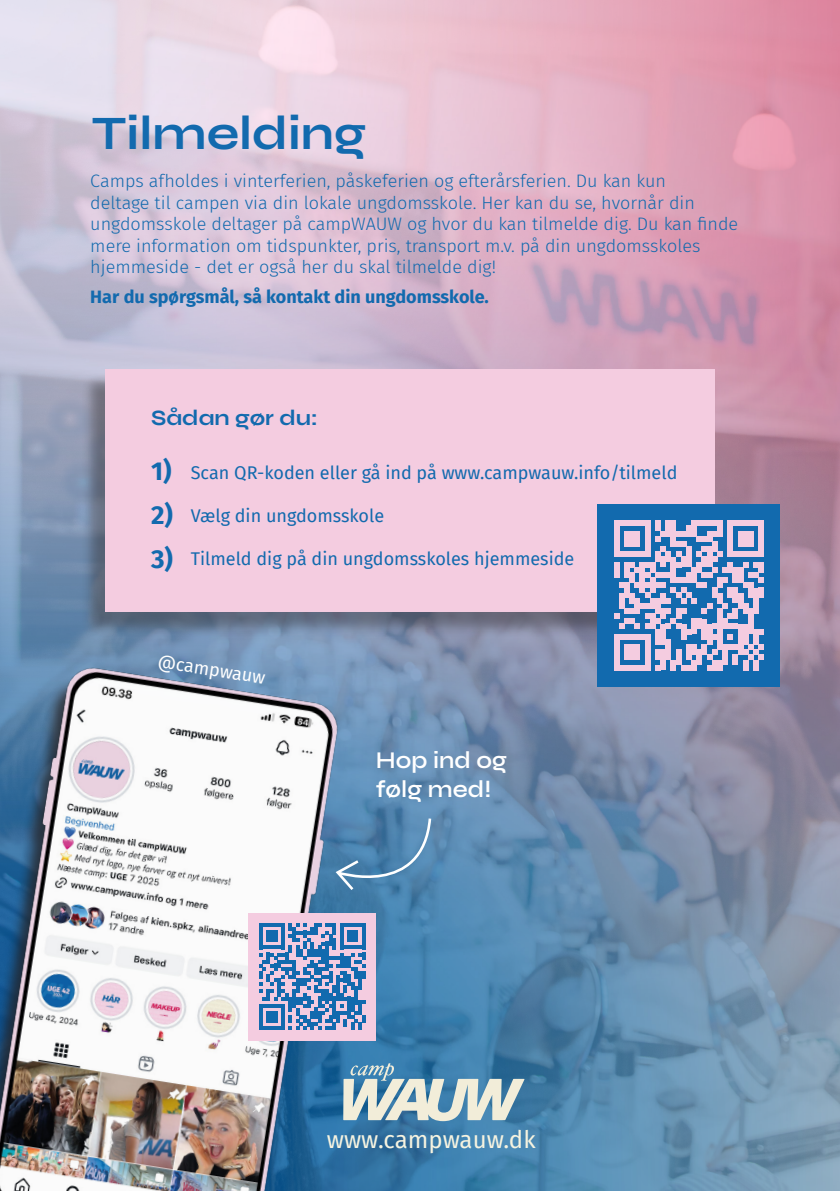
<style>
.page{position:relative;width:840px;height:1191px;background:#fff}
.page>*{position:absolute;margin:0;border:0;box-sizing:border-box;transform-origin:0 0}
.Dag_pt30{font:700 48px "Syne";color:#126aae}
.Brødtekst_12pt{font:700 26px "Fira Sans";color:#126aae}
.t1{font:600 24px "Syne";color:#fff}
.t2{font:24px "Fira Sans";color:#f6f3e0}
.Brødtekst_12pt-2{font:700 22px "Syne";color:#126aae}
.Brødtekst_12pt-3{font:300 18px/21.6px "Fira Sans";color:#126aae}
.Brødtekst_12pt-4{font:18px "Fira Sans";color:#126aae}
.Brødtekst_12pt-5{font:700 18px "Fira Sans";color:#126aae}
.Brødtekst_12pt-6{font:18px "Fira Sans";color:#fff}
</style>
<div class="page">
<img style="left:0;top:0;width:839px;height:1191px">
<div style="left:81px;top:373px;width:630px;height:264px;background:#231f20;opacity:.4"></div>
<div style="left:105px;top:369px;width:609px;height:243px;background:#f4cce0"></div>
<img style="left:0;top:640px;width:376px;height:551px">
<svg style="left:333px;top:815px;width:99px;height:83px;background:#5487b0"></svg>
<svg style="left:343px;top:1063px;width:181px;height:58px;background:#90b0bf"></svg>
<div style="left:597px;top:504px;width:182px;height:182px;background:#126aae"></div>
<div style="left:613px;top:521px;width:6px;height:10px;background:#f4cce0"></div>
<div style="left:613px;top:531px;width:6px;height:10px;background:#f4cce0"></div>
<div style="left:613px;top:634px;width:6px;height:36px;background:#f4cce0"></div>
<div style="left:624px;top:531px;width:5px;height:10px;background:#f4cce0"></div>
<div style="left:624px;top:644px;width:5px;height:16px;background:#f4cce0"></div>
<div style="left:629px;top:531px;width:5px;height:10px;background:#f4cce0"></div>
<div style="left:629px;top:644px;width:5px;height:16px;background:#f4cce0"></div>
<div style="left:634px;top:531px;width:5px;height:10px;background:#f4cce0"></div>
<div style="left:634px;top:644px;width:5px;height:16px;background:#f4cce0"></div>
<svg style="left:619px;top:521px;width:25px;height:5px"></svg>
<svg style="left:619px;top:665px;width:25px;height:5px"></svg>
<div style="left:644px;top:521px;width:5px;height:10px;background:#f4cce0"></div>
<div style="left:644px;top:531px;width:5px;height:10px;background:#f4cce0"></div>
<svg style="left:613px;top:541px;width:36px;height:98px"></svg>
<div style="left:644px;top:634px;width:5px;height:36px;background:#f4cce0"></div>
<div style="left:649px;top:562px;width:6px;height:10px;background:#f4cce0"></div>
<div style="left:649px;top:577px;width:6px;height:16px;background:#f4cce0"></div>
<div style="left:649px;top:598px;width:6px;height:10px;background:#f4cce0"></div>
<div style="left:649px;top:613px;width:6px;height:16px;background:#f4cce0"></div>
<svg style="left:655px;top:521px;width:108px;height:149px"></svg>
<div style="left:248px;top:913px;width:128px;height:127px;background:#f4cce0"></div>
<svg style="left:259px;top:923px;width:106px;height:106px"></svg>
<p class="Dag_pt30" style="left:92px;top:104px;width:276px">Tilmelding</p>
<p class="Brødtekst_12pt-3" style="left:90px;top:170px;width:577px">Camps afholdes i vinterferien, påskeferien og efterårsferien. Du kan kun</p>
<p class="Brødtekst_12pt-3" style="left:90px;top:191px;width:649px">deltage til campen via din lokale ungdomsskole. Her kan du se, hvornår din ungdomsskole deltager på campWAUW og hvor du kan tilmelde dig. Du kan finde mere information om tidspunkter, pris, transport m.v. på din ungdomsskoles hjemmeside - det er også her du skal tilmelde dig!</p>
<p class="Brødtekst_12pt-5" style="left:90px;top:282px;width:400px">Har du spørgsmål, så kontakt din ungdomsskole.</p>
<p class="Brødtekst_12pt-2" style="left:151px;top:404px;width:168px">Sådan gør du:</p>
<p class="Brødtekst_12pt" style="left:151px;top:449px;width:22px">1)</p>
<p class="Brødtekst_12pt" style="left:151px;top:493px;width:23px">2)</p>
<p class="Brødtekst_12pt" style="left:151px;top:537px;width:23px">3)</p>
<p class="Brødtekst_12pt-4" style="left:191px;top:459px;width:488px">Scan QR-koden eller gå ind på www.campwauw.info/tilmeld</p>
<p class="Brødtekst_12pt-4" style="left:191px;top:502px;width:195px">Vælg din ungdomsskole</p>
<p class="Brødtekst_12pt-4" style="left:191px;top:545px;width:385px">Tilmeld dig på din ungdomsskoles hjemmeside</p>
<p class="Brødtekst_12pt-6" style="left:160px;top:647px;width:110px;rotate:9deg">@campwauw</p>
<p class="t1" style="left:376px;top:745px;width:133px">Hop ind og</p>
<p class="t1" style="left:376px;top:773px;width:117px">følg med!</p>
<p class="t2" style="left:326px;top:1122px;width:210px">www.campwauw.dk</p>
</div>
